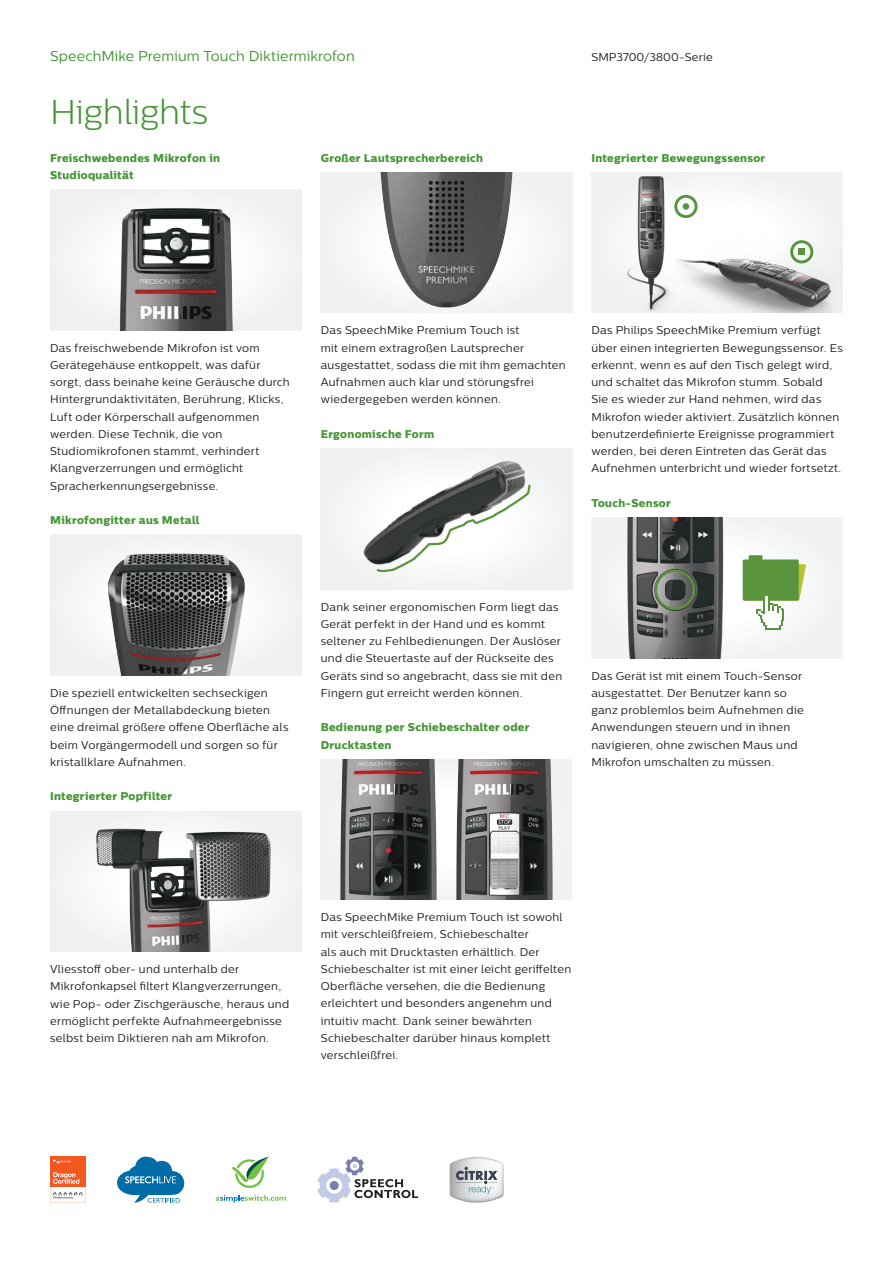
<style>
.page{position:relative;width:893px;height:1263px;background:#fff}
.page>*{position:absolute;margin:0;border:0;box-sizing:border-box;transform-origin:0 0}
.t1{font:300 34.5px "Centrale Sans";letter-spacing:-.01em;color:#449634}
.t2{font:14.25px "Centrale Sans";letter-spacing:.005em;color:#449634}
.t3{font:11.25px/17.2px "Centrale Sans";letter-spacing:.025em;color:#241f1f}
.t4{font:11.25px/17.2px "Centrale Sans X Bold";letter-spacing:.025em;color:#449634}
</style>
<div class="page">
<div style="left:50px;top:190px;width:251px;height:140px;background:#f1f3f4"></div>
<img style="left:108px;top:208px;width:136px;height:122px">
<div style="left:50px;top:535px;width:251px;height:140px;background:#f1f3f4"></div>
<img style="left:108px;top:553px;width:137px;height:122px">
<div style="left:50px;top:811px;width:251px;height:140px;background:#f0f2f2"></div>
<img style="left:96px;top:828px;width:175px;height:123px">
<div style="left:321px;top:172px;width:251px;height:141px;background:#f1f2f3"></div>
<img style="left:373px;top:172px;width:148px;height:136px">
<div style="left:321px;top:449px;width:251px;height:140px;background:#f1f2f3"></div>
<img style="left:363px;top:461px;width:163px;height:103px">
<svg style="left:375px;top:483px;width:156px;height:90px"></svg>
<img style="left:460px;top:759px;width:112px;height:141px">
<img style="left:321px;top:759px;width:139px;height:141px">
<div style="left:591px;top:172px;width:252px;height:141px;background:#f1f2f3"></div>
<img style="left:709px;top:218px;width:125px;height:95px">
<svg style="left:790px;top:240px;width:23px;height:23px"></svg>
<img style="left:627px;top:176px;width:82px;height:136px">
<img style="left:591px;top:518px;width:252px;height:140px">
<div style="left:655px;top:570px;width:40px;height:40px;border:2px solid #5a953d;border-radius:50%"></div>
<svg style="left:117px;top:1156px;width:68px;height:46px"></svg>
<svg style="left:216px;top:1195px;width:70px;height:7px"></svg>
<svg style="left:232px;top:1157px;width:37px;height:31px"></svg>
<svg style="left:450px;top:1157px;width:53px;height:45px"></svg>
<svg style="left:318px;top:1157px;width:100px;height:45px"></svg>
<svg style="left:50px;top:1157px;width:36px;height:45px"></svg>
<p class="t2" style="left:50px;top:48px;width:306px">SpeechMike Premium Touch Diktiermikrofon</p>
<p class="t3" style="left:591px;top:48px;width:123px">SMP3700/3800-Serie</p>
<h1 class="t1" style="left:50px;top:92px;width:159px">Highlights</h1>
<p class="t4" style="left:50px;top:149px;width:171px">Freischwebendes Mikrofon in<br>Studioqualität</p>
<p class="t4" style="left:321px;top:149px;width:164px">Großer Lautsprecherbereich</p>
<p class="t4" style="left:591px;top:149px;width:175px">Integrierter Bewegungssensor</p>
<p class="t3" style="left:50px;top:339px;width:241px">Das freischwebende Mikrofon ist vom Gerätegehäuse entkoppelt, was dafür sorgt, dass beinahe keine Geräusche durch Hintergrundaktivitäten, Berührung, Klicks, Luft oder Körperschall aufgenommen werden. Diese Technik, die von Studiomikrofonen stammt, verhindert Klangverzerrungen und ermöglicht Spracherkennungsergebnisse.</p>
<p class="t4" style="left:50px;top:511px;width:151px">Mikrofongitter aus Metall</p>
<p class="t3" style="left:50px;top:684px;width:240px">Die speziell entwickelten sechseckigen Öffnungen der Metallabdeckung bieten eine dreimal größere offene Oberfläche als beim Vorgängermodell und sorgen so für kristallklare Aufnahmen.</p>
<p class="t4" style="left:50px;top:787px;width:124px">Integrierter Popfilter</p>
<p class="t3" style="left:321px;top:321px;width:246px">Das SpeechMike Premium Touch ist<br>mit einem extragroßen Lautsprecher ausgestattet, sodass die mit ihm gemachten Aufnahmen auch klar und störungsfrei wiedergegeben werden können.</p>
<p class="t4" style="left:321px;top:425px;width:115px">Ergonomische Form</p>
<p class="t3" style="left:591px;top:321px;width:253px">Das Philips SpeechMike Premium verfügt über einen integrierten Bewegungssensor. Es erkennt, wenn es auf den Tisch gelegt wird, und schaltet das Mikrofon stumm. Sobald<br>Sie es wieder zur Hand nehmen, wird das Mikrofon wieder aktiviert. Zusätzlich können benutzerdefinierte Ereignisse programmiert werden, bei deren Eintreten das Gerät das Aufnehmen unterbricht und wieder fortsetzt.</p>
<p class="t4" style="left:591px;top:494px;width:81px">Touch-Sensor</p>
<p class="t3" style="left:321px;top:598px;width:243px">Dank seiner ergonomischen Form liegt das Gerät perfekt in der Hand und es kommt seltener zu Fehlbedienungen. Der Auslöser und die Steuertaste auf der Rückseite des Geräts sind so angebracht, dass sie mit den Fingern gut erreicht werden können.</p>
<p class="t4" style="left:321px;top:718px;width:210px">Bedienung per Schiebeschalter oder<br>Drucktasten</p>
<p class="t3" style="left:591px;top:667px;width:214px">Das Gerät ist mit einem Touch-Sensor ausgestattet. Der Benutzer kann so ganz problemlos beim Aufnehmen die Anwendungen steuern und in ihnen navigieren, ohne zwischen Maus und Mikrofon umschalten zu müssen.</p>
<p class="t3" style="left:50px;top:960px;width:240px">Vliesstoff ober- und unterhalb der Mikrofonkapsel filtert Klangverzerrungen, wie Pop- oder Zischgeräusche, heraus und ermöglicht perfekte Aufnahmeergebnisse selbst beim Diktieren nah am Mikrofon.</p>
<p class="t3" style="left:321px;top:908px;width:252px">Das SpeechMike Premium Touch ist sowohl mit verschleißfreiem, Schiebeschalter<br>als auch mit Drucktasten erhältlich. Der Schiebeschalter ist mit einer leicht geriffelten Oberfläche versehen, die die Bedienung erleichtert und besonders angenehm und intuitiv macht. Dank seiner bewährten Schiebeschalter darüber hinaus komplett verschleißfrei.</p>
</div>
